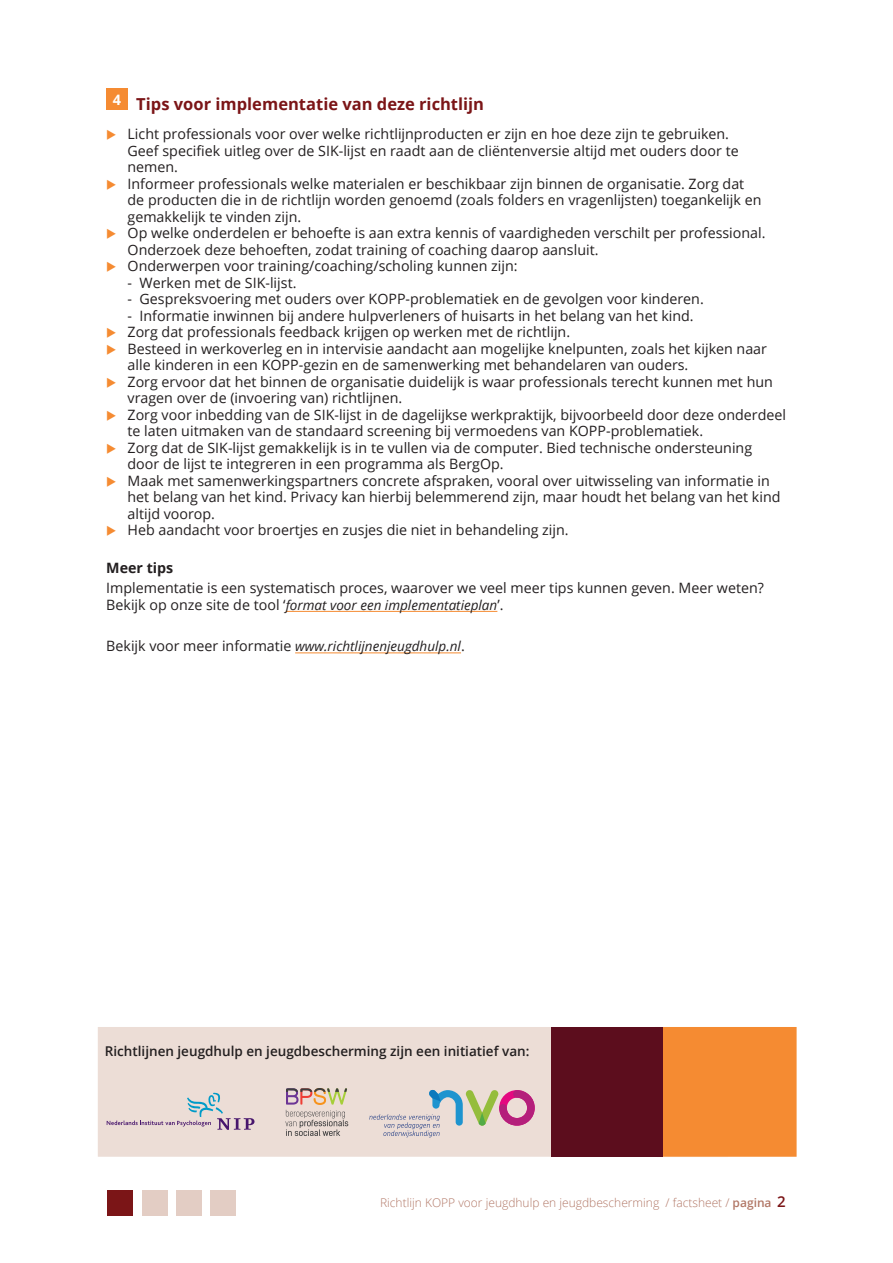
<style>
.page{position:relative;width:893px;height:1263px;background:#fff}
.page>*{position:absolute;margin:0;border:0;box-sizing:border-box;transform-origin:0 0}
.Subkop{font:700 16.5px "Open Sans";color:#7b1517}
.t1{font:700 14.4px "Open Sans";color:#fff}
.Plate_tekst_opsommin{font:14.25px/16.5px "Open Sans";color:#231f20}
.Platte_tekst{font:14.25px "Open Sans";color:#231f20}
.Platte_tekst-2{font:700 14.25px "Open Sans";color:#231f20}
.Platte_tekst-3{font:italic 13.5px "Open Sans";color:#231f20}
.EGP_Inleiding_tekst{font:600 13.5px "Open Sans";color:#231f20}
.t2{font:300 12px "Open Sans";color:#b27867}
.s1{color:#f58b32}
.s2{font-style:normal;font-size:14.25px}
.s3{font-weight:600}
.s4{font-weight:600;font-size:15px;color:#7b1517}
</style>
<div class="page">
<div style="left:108px;top:1191px;width:25px;height:25px;background:#7b1517"></div>
<div style="left:142px;top:1191px;width:25px;height:25px;background:#e3cdc4"></div>
<div style="left:176px;top:1191px;width:25px;height:25px;background:#e3cdc4"></div>
<div style="left:210px;top:1191px;width:25px;height:25px;background:#e3cdc4"></div>
<div style="left:98px;top:1027px;width:453px;height:130px;background:#ecddd6"></div>
<div style="left:551px;top:1027px;width:246px;height:130px;background:#f58b32"></div>
<div style="left:552px;top:1027px;width:111px;height:130px;background:#5c0d1d"></div>
<svg style="left:107px;top:1093px;width:147px;height:37px"></svg>
<svg style="left:285px;top:1088px;width:63px;height:48px"></svg>
<svg style="left:369px;top:1090px;width:166px;height:47px"></svg>
<hr style="left:286px;top:611px;width:211px;height:1px;background:#f58b32">
<hr style="left:295px;top:653px;width:166px;height:1px;background:#f58b32">
<div style="left:106px;top:89px;width:22px;height:21px;background:#f58b32"></div>
<p class="t1" style="left:113px;top:89px;width:10px">4</p>
<p class="Subkop" style="left:136px;top:92px;width:349px">Tips voor implementatie van deze richtlijn</p>
<p class="Plate_tekst_opsommin" style="left:128px;top:126px;width:613px;text-indent:-21px"><span class="s1">◆</span> Licht professionals voor over welke richtlijnproducten er zijn en hoe deze zijn te gebruiken.<br>Geef specifiek uitleg over de SIK-lijst en raadt aan de cliëntenversie altijd met ouders door te nemen.</p>
<p class="Plate_tekst_opsommin" style="left:128px;top:175px;width:635px;text-indent:-21px"><span class="s1">◆</span> Informeer professionals welke materialen er beschikbaar zijn binnen de organisatie. Zorg dat de producten die in de richtlijn worden genoemd (zoals folders en vragenlijsten) toegankelijk en gemakkelijk te vinden zijn.</p>
<p class="Plate_tekst_opsommin" style="left:128px;top:225px;width:639px;text-indent:-21px"><span class="s1">◆</span> Op welke onderdelen er behoefte is aan extra kennis of vaardigheden verschilt per professional.<br>Onderzoek deze behoeften, zodat training of coaching daarop aansluit.</p>
<p class="Plate_tekst_opsommin" style="left:106px;top:258px;width:413px"><span class="s1">◆</span> Onderwerpen voor training/coaching/scholing kunnen zijn:</p>
<p class="Plate_tekst_opsommin" style="left:128px;top:274px;width:170px">- Werken met de SIK-lijst.</p>
<p class="Plate_tekst_opsommin" style="left:128px;top:291px;width:578px">- Gespreksvoering met ouders over KOPP-problematiek en de gevolgen voor kinderen.</p>
<p class="Plate_tekst_opsommin" style="left:128px;top:307px;width:568px">- Informatie inwinnen bij andere hulpverleners of huisarts in het belang van het kind.</p>
<p class="Plate_tekst_opsommin" style="left:106px;top:324px;width:465px"><span class="s1">◆</span> Zorg dat professionals feedback krijgen op werken met de richtlijn.</p>
<p class="Plate_tekst_opsommin" style="left:128px;top:340px;width:641px;text-indent:-21px"><span class="s1">◆</span> Besteed in werkoverleg en in intervisie aandacht aan mogelijke knelpunten, zoals het kijken naar alle kinderen in een KOPP-gezin en de samenwerking met behandelaren van ouders.</p>
<p class="Plate_tekst_opsommin" style="left:128px;top:373px;width:647px;text-indent:-21px"><span class="s1">◆</span> Zorg ervoor dat het binnen de organisatie duidelijk is waar professionals terecht kunnen met hun vragen over de (invoering van) richtlijnen.</p>
<p class="Plate_tekst_opsommin" style="left:128px;top:406px;width:660px;text-indent:-21px"><span class="s1">◆</span> Zorg voor inbedding van de SIK-lijst in de dagelijkse werkpraktijk, bijvoorbeeld door deze onderdeel te laten uitmaken van de standaard screening bij vermoedens van KOPP-problematiek.</p>
<p class="Plate_tekst_opsommin" style="left:128px;top:439px;width:626px;text-indent:-21px"><span class="s1">◆</span> Zorg dat de SIK-lijst gemakkelijk is in te vullen via de computer. Bied technische ondersteuning door de lijst te integreren in een programma als BergOp.</p>
<p class="Plate_tekst_opsommin" style="left:128px;top:472px;width:654px;text-indent:-21px"><span class="s1">◆</span> Maak met samenwerkingspartners concrete afspraken, vooral over uitwisseling van informatie in het belang van het kind. Privacy kan hierbij belemmerend zijn, maar houdt het belang van het kind altijd voorop.</p>
<p class="Plate_tekst_opsommin" style="left:106px;top:522px;width:464px"><span class="s1">◆</span> Heb aandacht voor broertjes en zusjes die niet in behandeling zijn.</p>
<p class="Platte_tekst-2" style="left:106px;top:557px;width:69px">Meer tips</p>
<p class="Platte_tekst" style="left:106px;top:578px;width:659px">Implementatie is een systematisch proces, waarover we veel meer tips kunnen geven. Meer weten?</p>
<p class="Platte_tekst-3" style="left:106px;top:596px;width:399px"><span class="s2">Bekijk op onze site de tool ‘</span>format voor een implementatieplan<span class="s2">’.</span></p>
<p class="Platte_tekst-3" style="left:106px;top:637px;width:360px"><span class="s2">Bekijk voor meer informatie</span> www.richtlijnenjeugdhulp.nl<span class="s2">.</span></p>
<p class="EGP_Inleiding_tekst" style="left:105px;top:1042px;width:426px">Richtlijnen jeugdhulp en jeugdbescherming zijn een initiatief van:</p>
<p class="t2" style="left:380px;top:1194px;width:407px">Richtlijn KOPP voor jeugdhulp en jeugdbescherming / factsheet / <span class="s3">pagina</span> <span class="s4">2</span></p>
</div>
